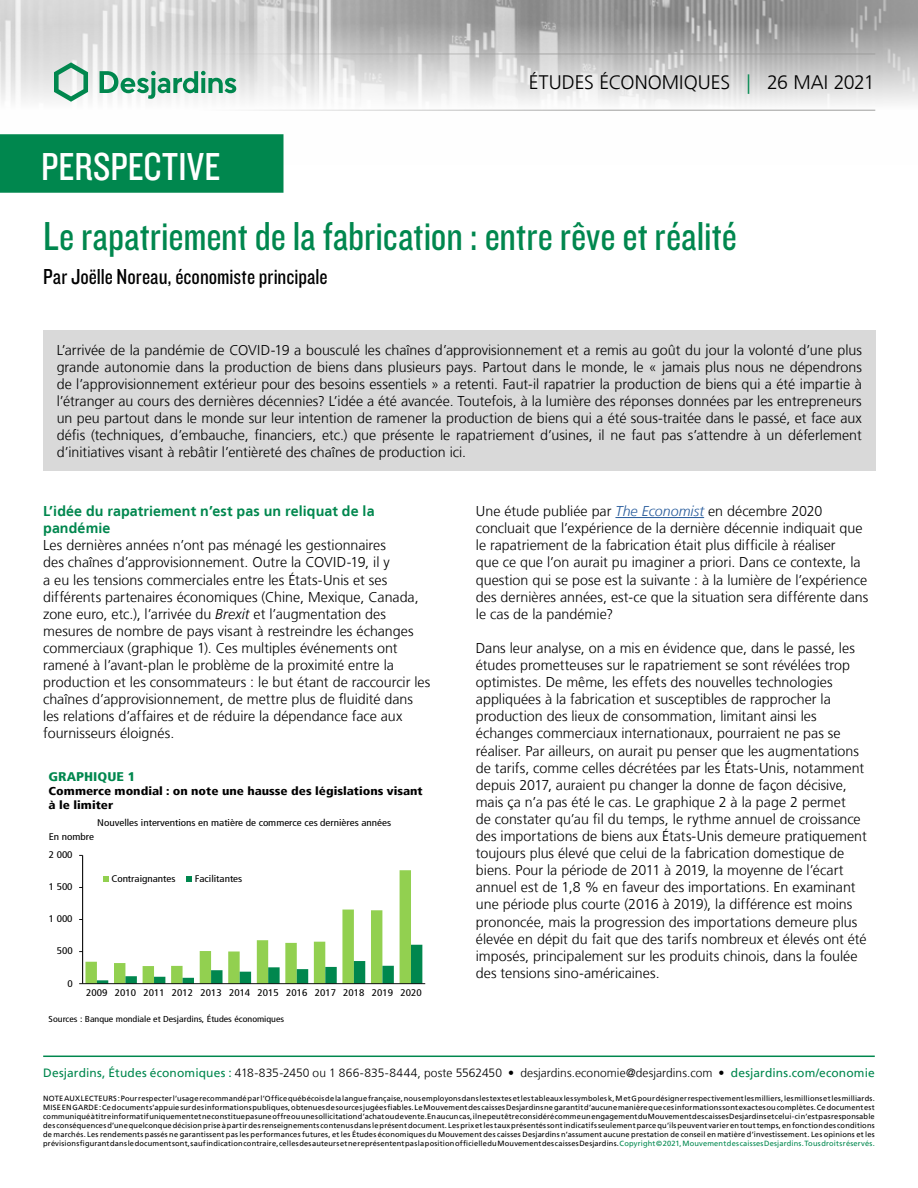
<style>
.page{position:relative;width:918px;height:1188px;background:#fff}
.page>*{position:absolute;margin:0;border:0;box-sizing:border-box;transform-origin:0 0}
.t1{font:42px "Knockout 29 Junior Ltweight";color:#00874e}
.t2{font:40.5px "Knockout 29 Junior Ltweight";letter-spacing:.005em;color:#fff}
.t3{font:22.5px "Knockout 29 Junior Ltweight";color:#000}
.t4{font:300 19.5px "Frutiger LT";color:#000}
.t5{font:300 14.25px/17.1px "Frutiger LT";color:#000}
.t6{font:700 14.25px/17.1px "Frutiger LT";letter-spacing:.005em;color:#00874e}
.t7{font:900 condensed 12.6px "Frutiger LT";color:#00874e;scale:1.15 1}
.t8{font:300 12px "Frutiger LT";letter-spacing:.005em;color:#000}
.t9{font:900 condensed 11.55px/14px "Frutiger LT";color:#000;scale:1.15 1}
.t10{font:condensed 9.6px "Frutiger LT";color:#000;scale:1.15 1}
.t11{font:condensed 8.7px "Frutiger LT";color:#000;scale:1.15 1}
.t12{font:7.5px/9px "Frutiger LT";letter-spacing:.025em;color:#000;text-align:justify}
.s1{color:#00874e}
.s2{font-style:italic}
.s3{font-style:italic;color:#275b9b}
.s4{font-weight:400;color:#00874e}
</style>
<div class="page">
<img style="left:0;top:0;width:918px;height:111px">
<hr style="left:43px;top:54px;width:832px;height:1px;background:#9d9d9c">
<hr style="left:43px;top:110px;width:832px;height:1px;background:#9d9d9c">
<svg style="left:54px;top:62px;width:34px;height:40px"></svg>
<svg style="left:100px;top:71px;width:136px;height:28px"></svg>
<div style="left:0;top:135px;width:283px;height:57px;background:#00874e"></div>
<div style="left:0;top:134px;width:284px;height:59px;border:2px solid #00874e"></div>
<hr style="left:43px;top:1056px;width:832px;height:1px;background:#00874e">
<hr style="left:615px;top:517px;width:89px;height:1px;background:#275b9b">
<div style="left:43px;top:330px;width:832px;height:141px;background:#d9d9d9"></div>
<hr style="left:82px;top:855px;width:1px;height:129px;background:#000">
<hr style="left:83px;top:983px;width:342px;height:1px;background:#000">
<svg style="left:79px;top:870px;width:343px;height:114px"></svg>
<h2 class="t2" style="left:41px;top:140px;width:181px">PERSPECTIVE</h2>
<h3 class="t4" style="left:529px;top:72px;width:347px">ÉTUDES ÉCONOMIQUES <span class="s1">|</span> 26 MAI 2021</h3>
<h1 class="t1" style="left:43px;top:209px;width:695px">Le rapatriement de la fabrication : entre rêve et réalité</h1>
<h3 class="t3" style="left:43px;top:262px;width:286px">Par Joëlle Noreau, économiste principale</h3>
<p class="t5" style="left:57px;top:341px;width:807px;text-align:justify">L’arrivée de la pandémie de COVID-19 a bousculé les chaînes d’approvisionnement et a remis au goût du jour la volonté d’une plus grande autonomie dans la production de biens dans plusieurs pays. Partout dans le monde, le « jamais plus nous ne dépendrons de l’approvisionnement extérieur pour des besoins essentiels » a retenti. Faut-il rapatrier la production de biens qui a été impartie à l’étranger au cours des dernières décennies? L’idée a été avancée. Toutefois, à la lumière des réponses données par les entrepreneurs un peu partout dans le monde sur leur intention de ramener la production de biens qui a été sous-traitée dans le passé, et face aux défis (techniques, d’embauche, financiers, etc.) que présente le rapatriement d’usines, il ne faut pas s’attendre à un déferlement d’initiatives visant à rebâtir l’entièreté des chaînes de production ici.</p>
<p class="t6" style="left:43px;top:503px;width:333px">L’idée du rapatriement n’est pas un reliquat de la pandémie</p>
<p class="t5" style="left:43px;top:537px;width:389px">Les dernières années n’ont pas ménagé les gestionnaires<br>des chaînes d’approvisionnement. Outre la COVID-19, il y<br>a eu les tensions commerciales entre les États-Unis et ses différents partenaires économiques (Chine, Mexique, Canada, zone euro, etc.), l’arrivée du <span class="s2">Brexit</span> et l’augmentation des mesures de nombre de pays visant à restreindre les échanges commerciaux (graphique 1). Ces multiples événements ont ramené à l’avant-plan le problème de la proximité entre la production et les consommateurs : le but étant de raccourcir les chaînes d’approvisionnement, de mettre plus de fluidité dans les relations d’affaires et de réduire la dépendance face aux fournisseurs éloignés.</p>
<p class="t7" style="left:49px;top:769px;width:77px">GRAPHIQUE 1</p>
<p class="t9" style="left:49px;top:784px;width:327px">Commerce mondial : on note une hausse des législations visant à le limiter</p>
<p class="t10" style="left:49px;top:831px;width:41px">En nombre</p>
<p class="t10" style="left:97px;top:817px;width:257px">Nouvelles interventions en matière de commerce ces dernières années</p>
<p class="t10" style="left:49px;top:849px;width:22px">2 000</p>
<p class="t10" style="left:49px;top:881px;width:22px">1 500</p>
<p class="t10" style="left:49px;top:913px;width:22px">1 000</p>
<p class="t10" style="left:57px;top:946px;width:15px">500</p>
<p class="t10" style="left:67px;top:978px;width:6px">0</p>
<p class="t10" style="left:111px;top:873px;width:57px">Contraignantes</p>
<p class="t10" style="left:195px;top:873px;width:43px">Facilitantes</p>
<p class="t10" style="left:86px;top:987px;width:293px">2009 2010 2011 2012 2013 2014 2015 2016 2017 2018 2019 2020</p>
<p class="t11" style="left:49px;top:1014px;width:206px">Sources : Banque mondiale et Desjardins, Études économiques</p>
<p class="t5" style="left:476px;top:503px;width:394px">Une étude publiée par <span class="s3">The Economist</span> en décembre 2020 concluait que l’expérience de la dernière décennie indiquait que le rapatriement de la fabrication était plus difficile à réaliser<br>que ce que l’on aurait pu imaginer a priori. Dans ce contexte, la question qui se pose est la suivante : à la lumière de l’expérience des dernières années, est-ce que la situation sera différente dans le cas de la pandémie?</p>
<p class="t5" style="left:476px;top:640px;width:392px">Dans leur analyse, on a mis en évidence que, dans le passé, les études prometteuses sur le rapatriement se sont révélées trop optimistes. De même, les effets des nouvelles technologies appliquées à la fabrication et susceptibles de rapprocher la production des lieux de consommation, limitant ainsi les échanges commerciaux internationaux, pourraient ne pas se réaliser. Par ailleurs, on aurait pu penser que les augmentations de tarifs, comme celles décrétées par les États‑Unis, notamment depuis 2017, auraient pu changer la donne de façon décisive, mais ça n’a pas été le cas. Le graphique 2 à la page 2 permet<br>de constater qu’au fil du temps, le rythme annuel de croissance des importations de biens aux États-Unis demeure pratiquement toujours plus élevé que celui de la fabrication domestique de biens. Pour la période de 2011 à 2019, la moyenne de l’écart annuel est de 1,8 % en faveur des importations. En examinant une période plus courte (2016 à 2019), la différence est moins prononcée, mais la progression des importations demeure plus élevée en dépit du fait que des tarifs nombreux et élevés ont été imposés, principalement sur les produits chinois, dans la foulée des tensions sino-américaines.</p>
<p class="t8" style="left:43px;top:1066px;width:833px"><span class="s4">Desjardins, Études économiques :</span> 418-835-2450 ou 1 866-835-8444, poste 5562450 • desjardins.economie@desjardins.com • <span class="s4">desjardins.com/economie</span></p>
<p class="t12" style="left:43px;top:1094px;width:833px">NOTE AUX LECTEURS: Pour respecter l’usage recommandé par l’Office québécois de la langue française, nous employons dans les textes et les tableaux les symboles k, M et G pour désigner respectivement les milliers, les millions et les milliards.<br>MISE EN GARDE: Ce document s’appuie sur des informations publiques, obtenues de sources jugées fiables. Le Mouvement des caisses Desjardins ne garantit d’aucune manière que ces informations sont exactes ou complètes. Ce document est communiqué à titre informatif uniquement et ne constitue pas une offre ou une sollicitation d’achat ou de vente. En aucun cas, il ne peut être considéré comme un engagement du Mouvement des caisses Desjardins et celui-ci n’est pas responsable des conséquences d’une quelconque décision prise à partir des renseignements contenus dans le présent document. Les prix et les taux présentés sont indicatifs seulement parce qu’ils peuvent varier en tout temps, en fonction des conditions de marchés. Les rendements passés ne garantissent pas les performances futures, et les Études économiques du Mouvement des caisses Desjardins n’assument aucune prestation de conseil en matière d’investissement. Les opinions et les prévisions figurant dans le document sont, sauf indication contraire, celles des auteurs et ne représentent pas la position officielle du Mouvement des caisses Desjardins. <span class="s1">Copyright©2021, Mouvement des caisses Desjardins. Tous droits réservés.</span></p>
</div>
